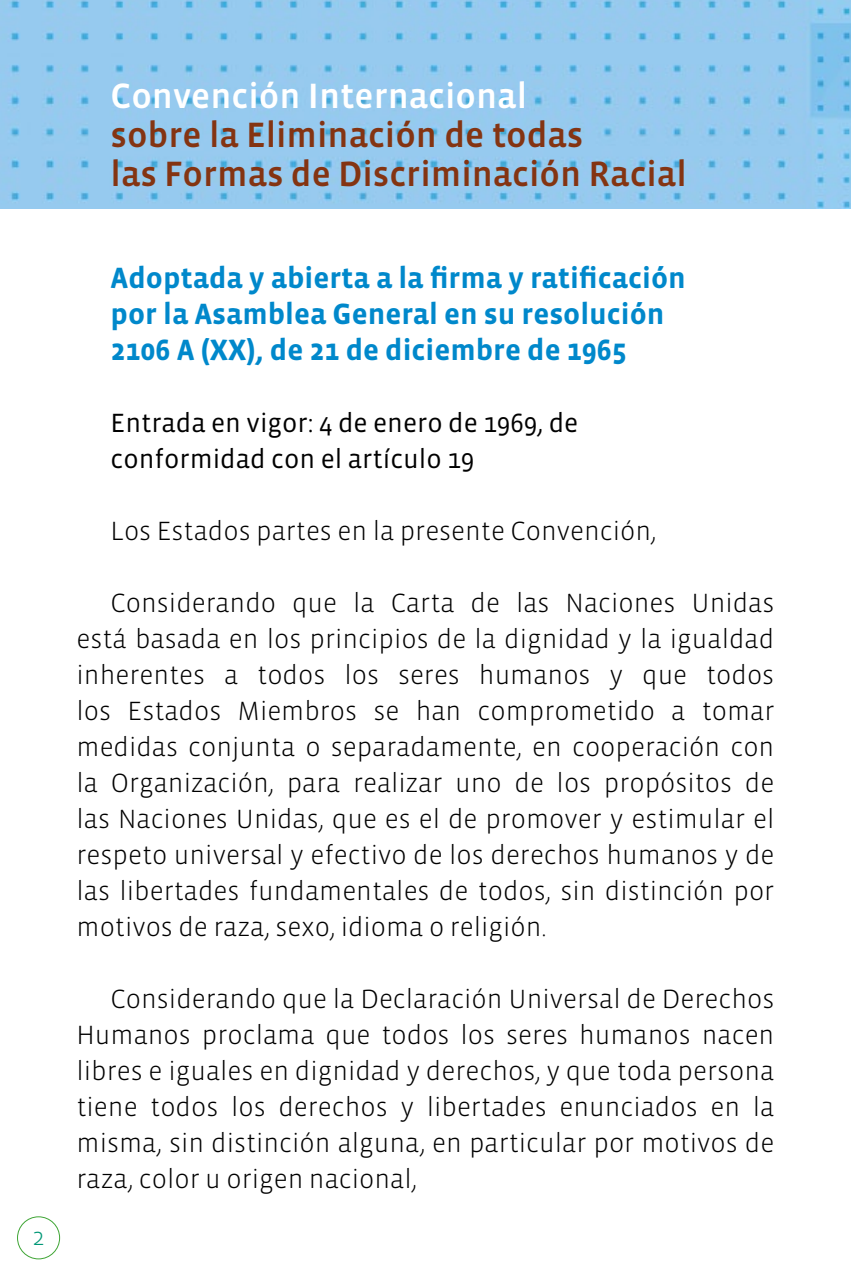
<style>
.page{position:relative;width:851px;height:1276px;background:#fff}
.page>*{position:absolute;margin:0;border:0;box-sizing:border-box;transform-origin:0 0}
.t1{font:500 36px/39px "Vista Sans OTCE";color:#843412}
.t2{font:500 36px "Vista Sans OTCE";color:#fff}
.t3{font:700 30px/36px "Vista Sans OTCE";color:#0088cb}
.t4{font:300 27px/36px "Vista Sans OTCE";color:#000;text-align:justify}
.t5{font:27px/36px "Vista Sans OTCE";color:#000}
.t6{font:300 24px "Vista Sans OTCE";color:#009776}
</style>
<div class="page">
<div style="left:17px;top:1216px;width:43px;height:43px;border:1px solid #3fa535;border-radius:50%"></div>
<img style="left:0;top:0;width:850px;height:208px">
<p class="t6" style="left:33px;top:1223px;width:13px">2</p>
<h1 class="t2" style="left:111px;top:75px;width:418px">Convención Internacional</h1>
<h1 class="t1" style="left:111px;top:115px;width:577px">sobre la Eliminación de todas<br>las Formas de Discriminación Racial</h1>
<p class="t3" style="left:111px;top:260px;width:576px">Adoptada y abierta a la firma y ratificación por la Asamblea General en su resolución<br>2106 A (XX), de 21 de diciembre de 1965</p>
<p class="t5" style="left:111px;top:405px;width:469px">Entrada en vigor: 4 de enero de 1969, de conformidad con el artículo 19</p>
<p class="t4" style="left:111px;top:513px;width:547px">Los Estados partes en la presente Convención,</p>
<p class="t4" style="left:77px;top:585px;width:699px;text-indent:34px">Considerando que la Carta de las Naciones Unidas está basada en los principios de la dignidad y la igualdad inherentes a todos los seres humanos y que todos los Estados Miembros se han comprometido a tomar medidas conjunta o separadamente, en cooperación con la Organización, para realizar uno de los propósitos de las Naciones Unidas, que es el de promover y estimular el respeto universal y efectivo de los derechos humanos y de las libertades fundamentales de todos, sin distinción por motivos de raza, sexo, idioma o religión.</p>
<p class="t4" style="left:77px;top:981px;width:699px;text-indent:34px">Considerando que la Declaración Universal de Derechos Humanos proclama que todos los seres humanos nacen libres e iguales en dignidad y derechos, y que toda persona tiene todos los derechos y libertades enunciados en la misma, sin distinción alguna, en particular por motivos de raza, color u origen nacional,</p>
</div>
